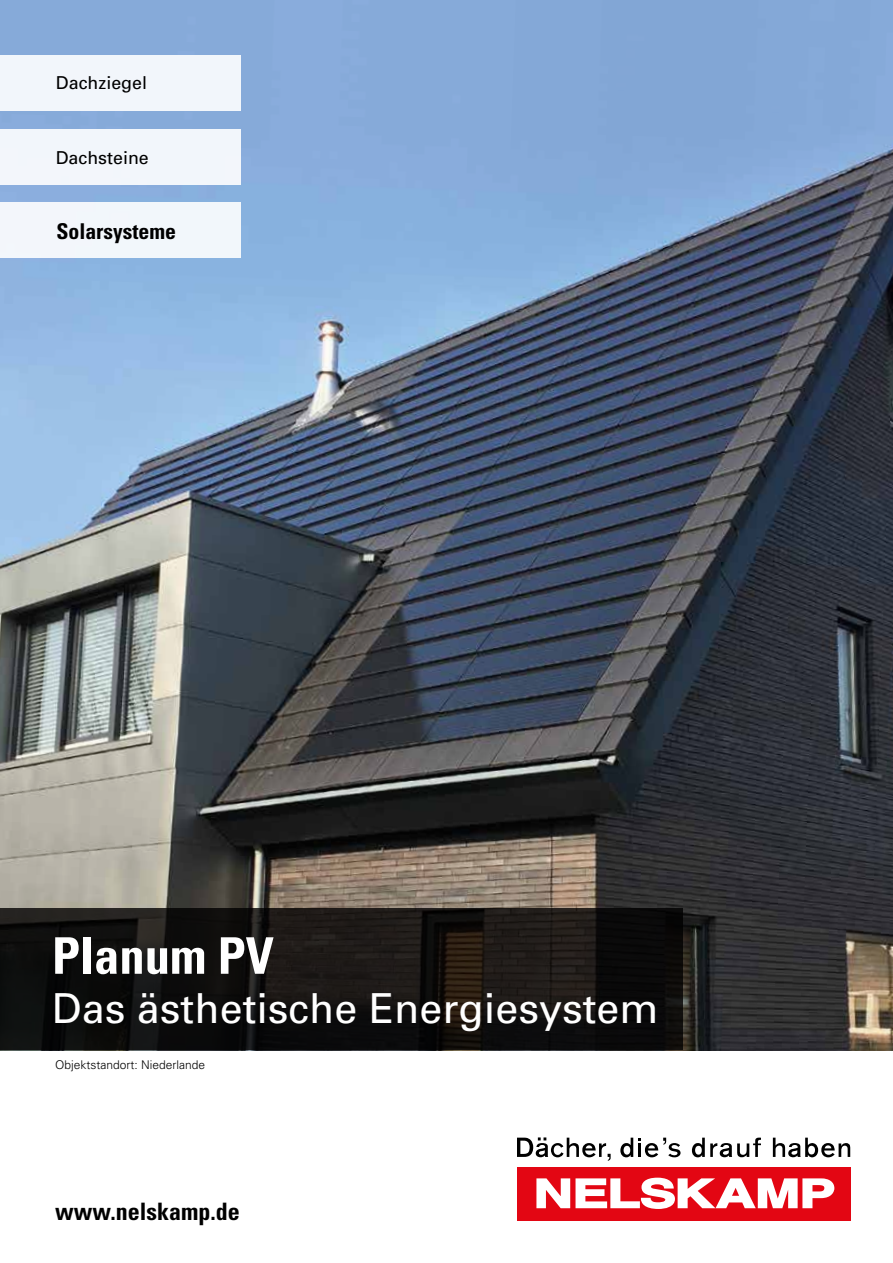
<style>
.page{position:relative;width:893px;height:1263px;background:#fff}
.page>*{position:absolute;margin:0;border:0;box-sizing:border-box;transform-origin:0 0}
.t1{font:700 condensed 50.55px "Univers";color:#fff}
.t2{font:41.4px "Univers";color:#fff}
.t3{font:700 condensed 24px "Univers";color:#000}
.t4{font:700 condensed 21.75px "Univers";color:#000}
.t5{font:17.85px "Univers";color:#000}
.t6{font:300 12px "Univers";color:#000}
</style>
<div class="page">
<img style="left:0;top:0;width:893px;height:1050px">
<svg style="left:0;top:908px;width:683px;height:142px;background:#131110"></svg>
<div style="left:517px;top:1166px;width:333px;height:54px;background:#e30613"></div>
<svg style="left:536px;top:1178px;width:298px;height:31px"></svg>
<svg style="left:692px;top:1137px;width:69px;height:20px"></svg>
<svg style="left:773px;top:1138px;width:77px;height:19px"></svg>
<svg style="left:517px;top:1137px;width:94px;height:24px"></svg>
<svg style="left:620px;top:1138px;width:60px;height:19px"></svg>
<div style="left:0;top:129px;width:240px;height:55px;background:#f2f6fb"></div>
<div style="left:0;top:55px;width:240px;height:56px;background:#f2f6fb"></div>
<div style="left:0;top:203px;width:240px;height:55px;background:#f2f7fb"></div>
<p class="t5" style="left:56px;top:72px;width:93px">Dachziegel</p>
<p class="t5" style="left:56px;top:146px;width:95px">Dachsteine</p>
<p class="t4" style="left:56px;top:218px;width:121px">Solarsysteme</p>
<p class="t1" style="left:52px;top:925px;width:223px">Planum PV</p>
<p class="t2" style="left:52px;top:983px;width:608px">Das ästhetische Energiesystem</p>
<p class="t6" style="left:55px;top:1058px;width:152px">Objektstandort: Niederlande</p>
<p class="t3" style="left:55px;top:1197px;width:186px">www.nelskamp.de</p>
</div>
